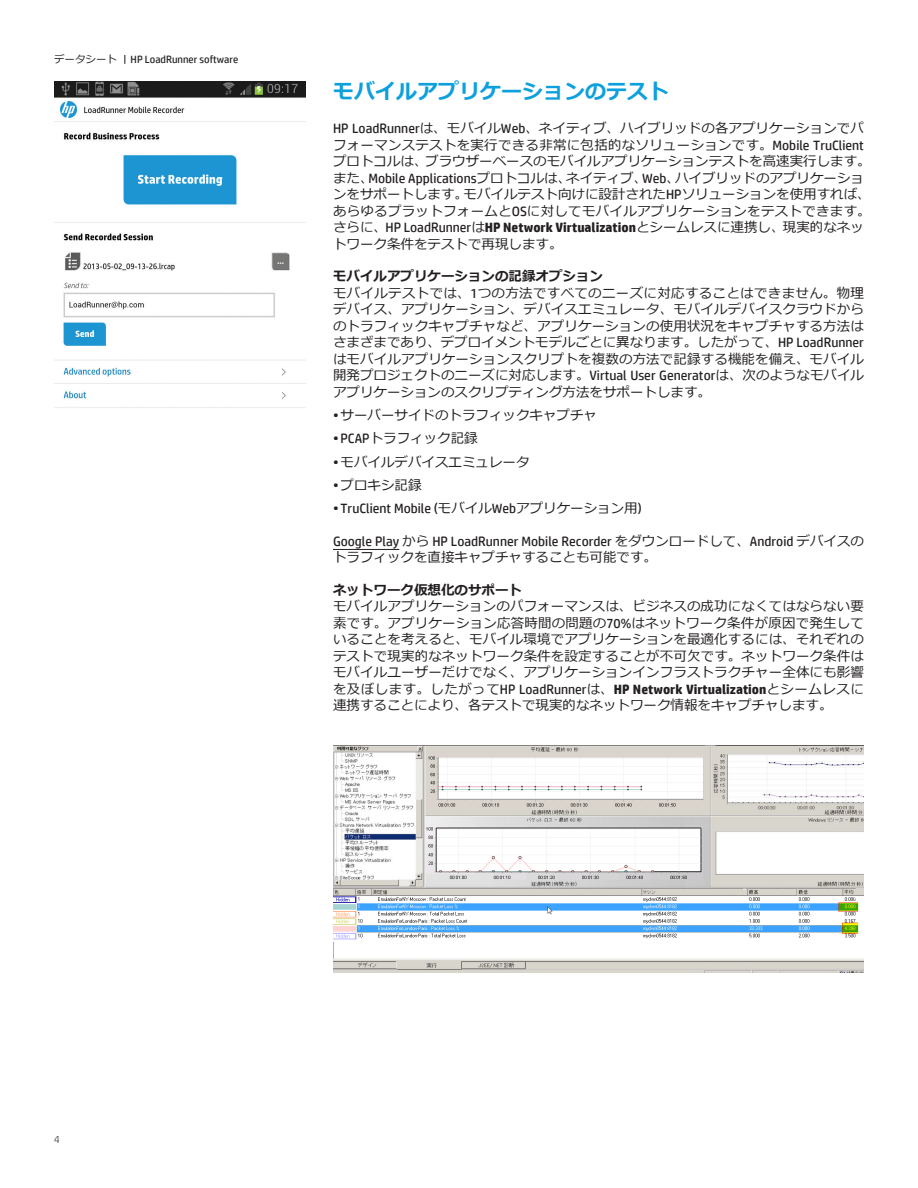
<style>
.page{position:relative;width:918px;height:1188px;background:#fff}
.page>*{position:absolute;margin:0;border:0;box-sizing:border-box;transform-origin:0 0}
.Subhead_14_16_bold_b{font:700 21px "Meiryo";color:#0ca0dd}
.Body{font:13.5px/16.5px "Meiryo";color:#231f20}
.Body_before_bullet{font:13.5px/16.5px "Meiryo";color:#231f20;text-align:justify}
.Body-2{font:13.5px/16.5px "HP Simplified";color:#231f20}
.Body_header_bold{font:700 13.5px "Meiryo";color:#231f20}
.Title_descriptor{font:10.5px "HP Simplified";color:#231f20}
.t1{font:300 10.5px "HP Simplified";color:#231f20}
.s1{font-family:"Meiryo"}
.s2{font-family:"HP Simplified"}
.s3{font-family:"HP Simplified";font-weight:700}
</style>
<div class="page">
<img style="left:333px;top:746px;width:531px;height:227px">
<img style="left:54px;top:81px;width:252px;height:327px">
<hr style="left:333px;top:549px;width:66px;height:1px;background:#231f20">
<p class="Title_descriptor" style="left:54px;top:54px;width:186px"><span class="s1">データシート</span> | HP LoadRunner software</p>
<p class="Subhead_14_16_bold_b" style="left:333px;top:77px;width:337px">モバイルアプリケーションのテスト</p>
<p class="Body" style="left:333px;top:121px;width:539px"><span class="s2">HP LoadRunner</span>は、モバイル<span class="s2">Web</span>、ネイティブ、ハイブリッドの各アプリケーションでパフォーマンステストを実行できる非常に包括的なソリューションです。<span class="s2">Mobile TruClient</span>プロトコルは、ブラウザーベースのモバイルアプリケーションテストを高速実行します。また、<span class="s2">Mobile Applications</span>プロトコルは、ネイティブ、<span class="s2">Web</span>、ハイブリッドのアプリケーションをサポートします。モバイルテスト向けに設計された<span class="s2">HP</span>ソリューションを使用すれば、あらゆるプラットフォームと<span class="s2">OS</span>に対してモバイルアプリケーションをテストできます。さらに、<span class="s2">HP LoadRunner</span>は<span class="s3">HP Network Virtualization</span>とシームレスに連携し、現実的なネットワーク条件をテストで再現します。</p>
<p class="Body_header_bold" style="left:333px;top:267px;width:271px">モバイルアプリケーションの記録オプション</p>
<p class="Body_before_bullet" style="left:333px;top:285px;width:533px">モバイルテストでは、<span class="s2">1</span>つの方法ですべてのニーズに対応することはできません。物理デバイス、アプリケーション、デバイスエミュレータ、モバイルデバイスクラウドからのトラフィックキャプチャなど、アプリケーションの使用状況をキャプチャする方法はさまざまであり、デプロイメントモデルごとに異なります。したがって、<span class="s2">HP LoadRunner</span>はモバイルアプリケーションスクリプトを複数の方法で記録する機能を備え、モバイル開発プロジェクトのニーズに対応します。<span class="s2">Virtual User Generator</span>は、次のようなモバイルアプリケーションのスクリプティング方法をサポートします。</p>
<p class="Body" style="left:333px;top:408px;width:266px"><span class="s2">•</span> サーバーサイドのトラフィックキャプチャ</p>
<p class="Body" style="left:333px;top:431px;width:146px"><span class="s2">• PCAP</span>トラフィック記録</p>
<p class="Body" style="left:333px;top:454px;width:198px"><span class="s2">•</span> モバイルデバイスエミュレータ</p>
<p class="Body" style="left:333px;top:477px;width:90px"><span class="s2">•</span> プロキシ記録</p>
<p class="Body-2" style="left:333px;top:500px;width:310px">• TruClient Mobile (<span class="s1">モバイル</span>Web<span class="s1">アプリケーション用</span>)</p>
<p class="Body-2" style="left:333px;top:533px;width:533px">Google Play <span class="s1">から</span> HP LoadRunner Mobile Recorder <span class="s1">をダウンロードして、</span>Android <span class="s1">デバイスのトラフィックを直接キャプチャすることも可能です。</span></p>
<p class="Body_header_bold" style="left:333px;top:581px;width:190px">ネットワーク仮想化のサポート</p>
<p class="Body" style="left:333px;top:599px;width:533px;text-align:justify">モバイルアプリケーションのパフォーマンスは、ビジネスの成功になくてはならない要素です。アプリケーション応答時間の問題の<span class="s2">70%</span>はネットワーク条件が原因で発生していることを考えると、モバイル環境でアプリケーションを最適化するには、それぞれのテストで現実的なネットワーク条件を設定することが不可欠です。ネットワーク条件はモバイルユーザーだけでなく、アプリケーションインフラストラクチャー全体にも影響を及ぼします。したがって<span class="s2">HP LoadRunner</span>は、<span class="s3">HP Network Virtualization</span>とシームレスに連携することにより、各テストで現実的なネットワーク情報をキャプチャします。</p>
<p class="t1" style="left:54px;top:1133px;width:7px">4</p>
</div>
